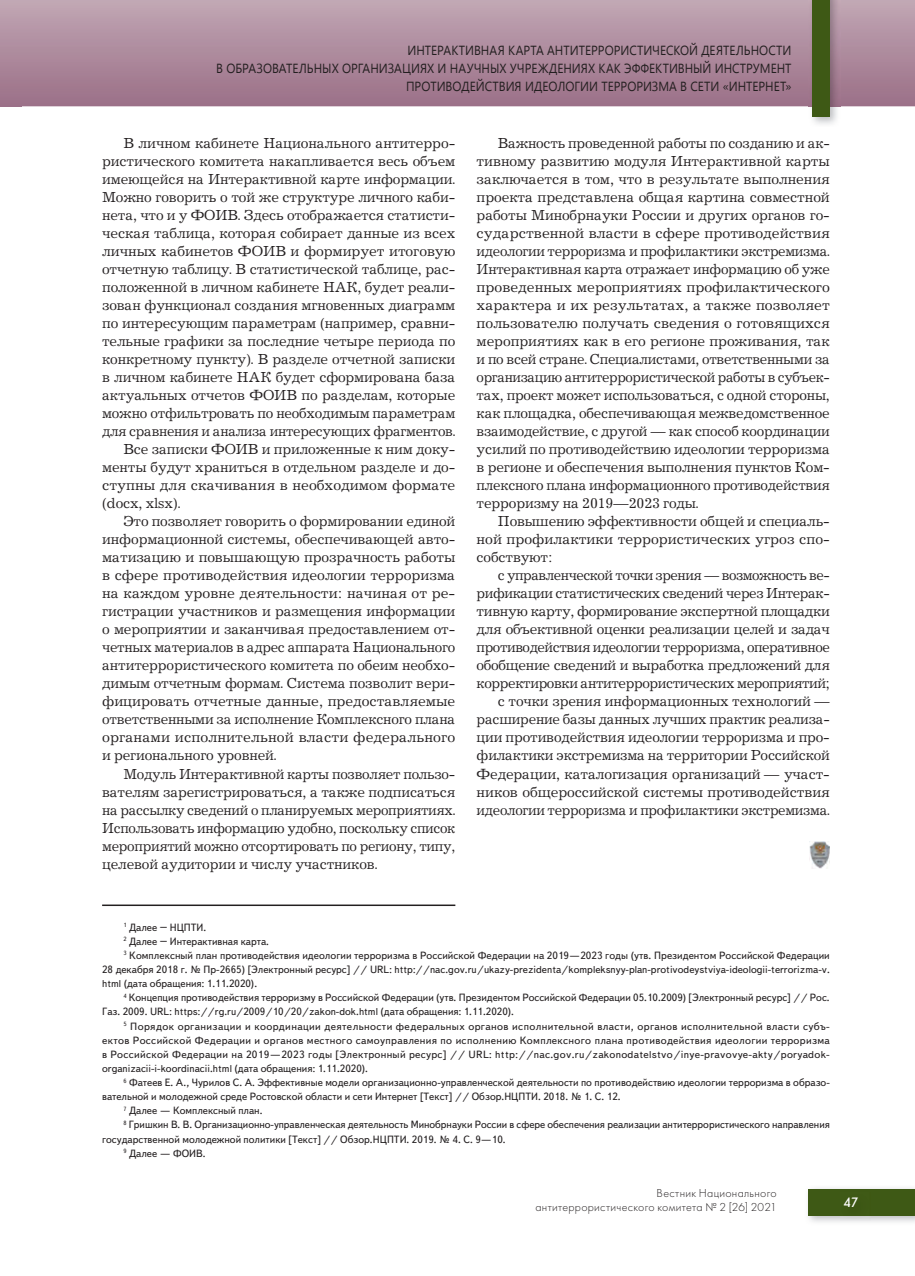
<style>
.page{position:relative;width:915px;height:1276px;background:#fff}
.page>*{position:absolute;margin:0;border:0;box-sizing:border-box;transform-origin:0 0}
.t1{font:15px/18px "Journal C";letter-spacing:-.01em;color:#231f20;text-align:justify}
.t2{font:14.25px "Journal Sans C";color:#fff}
.t3{font:13.2px/18px "Segoe UI";color:#231f20;text-align:right;scale:.91 1}
.t4{font:12px/14.4px "Futura Light C";letter-spacing:.025em;color:#231f20;text-align:right}
.t5{font:10.5px "Text Book C";color:#231f20}
.t6{font:10.5px "Text Book C";letter-spacing:.025em;color:#231f20}
.t7{font:10.5px "Text Book C";letter-spacing:.03em;color:#231f20}
.t8{font:10.5px "Text Book C";letter-spacing:.035em;color:#231f20}
</style>
<div class="page">
<img style="left:809px;top:841px;width:20px;height:28px">
<hr style="left:102px;top:904px;width:353px;height:2px;background:#231f20">
<svg style="left:21px;top:0;width:893px;height:106px;background:#af8d9f"></svg>
<div style="left:0;top:0;width:21px;height:106px;background:linear-gradient(to bottom,#c1a7b4,#9b7087)"></div>
<img style="left:808px;top:0;width:31px;height:124px">
<div style="left:812px;top:0;width:17px;height:117px;background:#3e5915"></div>
<img style="left:808px;top:1188px;width:106px;height:34px">
<div style="left:808px;top:1189px;width:106px;height:26px;background:#3e5915"></div>
<img style="left:839px;top:1215px;width:31px;height:5px">
<div style="left:408px;top:43px;width:383px;height:14px;background:#ae8d9e"></div>
<div style="left:217px;top:61px;width:574px;height:14px;background:#a88397"></div>
<div style="left:407px;top:79px;width:383px;height:14px;background:#a2798e"></div>
<p class="t3" style="left:216px;top:40px;width:633px">ИНТЕРАКТИВНАЯ КАРТА АНТИТЕРРОРИСТИЧЕСКОЙ ДЕЯТЕЛЬНОСТИ<br>В ОБРАЗОВАТЕЛЬНЫХ ОРГАНИЗАЦИЯХ И НАУЧНЫХ УЧРЕЖДЕНИЯХ КАК ЭФФЕКТИВНЫЙ ИНСТРУМЕНТ<br>ПРОТИВОДЕЙСТВИЯ ИДЕОЛОГИИ ТЕРРОРИЗМА В СЕТИ «ИНТЕРНЕТ»</p>
<p class="t1" style="left:123px;top:136px;width:333px">В личном кабинете Национального антитерро-</p>
<p class="t1" style="left:102px;top:154px;width:354px">ристического комитета накапливается весь объем</p>
<p class="t1" style="left:102px;top:172px;width:354px">имеющейся на Интерактивной карте информации.</p>
<p class="t1" style="left:102px;top:190px;width:354px">Можно говорить о той же структуре личного каби-</p>
<p class="t1" style="left:102px;top:208px;width:354px">нета, что и у ФОИВ. Здесь отображается статисти-</p>
<p class="t1" style="left:102px;top:226px;width:354px">ческая таблица, которая собирает данные из всех</p>
<p class="t1" style="left:102px;top:244px;width:354px">личных кабинетов ФОИВ и формирует итоговую</p>
<p class="t1" style="left:102px;top:262px;width:354px">отчетную таблицу. В статистической таблице, рас-</p>
<p class="t1" style="left:102px;top:280px;width:354px">положенной в личном кабинете НАК, будет реали-</p>
<p class="t1" style="left:102px;top:298px;width:354px">зован функционал создания мгновенных диаграмм</p>
<p class="t1" style="left:102px;top:316px;width:354px">по интересующим параметрам (например, сравни-</p>
<p class="t1" style="left:102px;top:334px;width:354px">тельные графики за последние четыре периода по</p>
<p class="t1" style="left:102px;top:352px;width:354px">конкретному пункту). В разделе отчетной записки</p>
<p class="t1" style="left:102px;top:370px;width:354px">в личном кабинете НАК будет сформирована база</p>
<p class="t1" style="left:102px;top:388px;width:354px">актуальных отчетов ФОИВ по разделам, которые</p>
<p class="t1" style="left:102px;top:406px;width:354px">можно отфильтровать по необходимым параметрам</p>
<p class="t1" style="left:102px;top:424px;width:354px">для сравнения и анализа интересующих фрагментов.</p>
<p class="t1" style="left:123px;top:442px;width:333px">Все записки ФОИВ и приложенные к ним доку-</p>
<p class="t1" style="left:102px;top:460px;width:354px">менты будут храниться в отдельном разделе и до-</p>
<p class="t1" style="left:102px;top:478px;width:354px">ступны для скачивания в необходимом формате</p>
<p class="t1" style="left:102px;top:496px;width:80px">(docx, xlsx).</p>
<p class="t1" style="left:123px;top:514px;width:333px">Это позволяет говорить о формировании единой</p>
<p class="t1" style="left:102px;top:532px;width:354px">информационной системы, обеспечивающей авто-</p>
<p class="t1" style="left:102px;top:550px;width:354px">матизацию и повышающую прозрачность работы</p>
<p class="t1" style="left:102px;top:568px;width:354px">в сфере противодействия идеологии терроризма</p>
<p class="t1" style="left:102px;top:586px;width:354px">на каждом уровне деятельности: начиная от ре-</p>
<p class="t1" style="left:102px;top:604px;width:354px">гистрации участников и размещения информации</p>
<p class="t1" style="left:102px;top:622px;width:354px">о мероприятии и заканчивая предоставлением от-</p>
<p class="t1" style="left:102px;top:640px;width:354px">четных материалов в адрес аппарата Национального</p>
<p class="t1" style="left:102px;top:658px;width:354px">антитеррористического комитета по обеим необхо-</p>
<p class="t1" style="left:102px;top:676px;width:354px">димым отчетным формам. Система позволит вери-</p>
<p class="t1" style="left:102px;top:694px;width:354px">фицировать отчетные данные, предоставляемые</p>
<p class="t1" style="left:102px;top:712px;width:354px">ответственными за исполнение Комплексного плана</p>
<p class="t1" style="left:102px;top:730px;width:354px">органами исполнительной власти федерального</p>
<p class="t1" style="left:102px;top:748px;width:176px">и регионального уровней.</p>
<p class="t1" style="left:123px;top:766px;width:333px">Модуль Интерактивной карты позволяет пользо-</p>
<p class="t1" style="left:102px;top:784px;width:354px">вателям зарегистрироваться, а также подписаться</p>
<p class="t1" style="left:102px;top:802px;width:354px">на рассылку сведений о планируемых мероприятиях.</p>
<p class="t1" style="left:102px;top:820px;width:354px">Использовать информацию удобно, поскольку список</p>
<p class="t1" style="left:102px;top:838px;width:354px">мероприятий можно отсортировать по региону, типу,</p>
<p class="t1" style="left:102px;top:856px;width:277px">целевой аудитории и числу участников.</p>
<p class="t1" style="left:476px;top:136px;width:354px;text-indent:21px">Важность проведенной работы по созданию и ак&shy;тивному развитию модуля Интерактивной карты заключается в том, что в результате выполнения проекта представлена общая картина совместной работы Минобрнауки России и других органов го&shy;сударственной власти в сфере противодействия идеологии терроризма и профилактики экстремизма.<br>Интерактивная карта отражает информацию об уже проведенных мероприятиях профилактического характера и их результатах, а также позволяет пользователю получать сведения о готовящихся мероприятиях как в его регионе проживания, так и по всей стране. Специалистами, ответственными за организацию антитеррористической работы в субъек&shy;тах, проект может использоваться, с одной стороны, как площадка, обеспечивающая межведомственное взаимодействие, с другой — как способ координации усилий по противодействию идеологии терроризма в регионе и обеспечения выполнения пунктов Ком&shy;плексного плана информационного противодействия терроризму на 2019—2023 годы.</p>
<p class="t1" style="left:476px;top:514px;width:354px;text-indent:21px">Повышению эффективности общей и специаль&shy;ной профилактики террористических угроз спо&shy;собствуют:</p>
<p class="t1" style="left:476px;top:568px;width:354px;text-align:right">с управленческой точки зрения — возможность ве&shy;рификации статистических сведений через Интерак&shy;тивную карту, формирование экспертной площадки для объективной оценки реализации целей и задач противодействия идеологии терроризма, оперативное обобщение сведений и выработка предложений для корректировки антитеррористических мероприятий; с точки зрения информационных технологий — расширение базы данных лучших практик реализа&shy;ции противодействия идеологии терроризма и про&shy;филактики экстремизма на территории Российской Федерации, каталогизация организаций — участ&shy;ников общероссийской системы противодействия идеологии терроризма и профилактики экстремизма.</p>
<p class="t5" style="left:123px;top:923px;width:84px"><sup>1</sup> Далее – НЦПТИ.</p>
<p class="t5" style="left:123px;top:938px;width:147px"><sup>2</sup> Далее – Интерактивная карта.</p>
<p class="t5" style="left:123px;top:952px;width:707px"><sup>3</sup> Комплексный план противодействия идеологии терроризма в Российской Федерации на 2 019—2023 годы (утв. Президентом Российской Федерации</p>
<p class="t5" style="left:102px;top:966px;width:729px">28 декабря 2018 г. № Пр-2665) [Электронный ресурс] // URL: http://nac.gov.ru/ukazy-prezidenta/kompleksnyy-plan-protivodeystviya-ideologii-terrorizma-v.</p>
<p class="t5" style="left:102px;top:980px;width:157px">html (дата обращения: 1.11.2020).</p>
<p class="t5" style="left:123px;top:994px;width:707px"><sup>4</sup> Концепция противодействия терроризму в Российской Федерации (утв. Президентом Российской Федерации 05.10.2009) [Электронный ресурс] // Рос.</p>
<p class="t5" style="left:102px;top:1008px;width:413px">Газ. 2009. URL: https://rg.ru/2009/10/20/zakon-dok.html (дата обращения: 1.11.2020).</p>
<p class="t8" style="left:123px;top:1022px;width:707px"><sup>5</sup> Порядок организации и координации деятельности федеральных органов исполнительной власти, органов исполнительной власти субъ-</p>
<p class="t7" style="left:102px;top:1036px;width:729px">ектов Российской Федерации и органов местного самоуправления по исполнению Комплексного плана противодействия идеологии терроризма</p>
<p class="t6" style="left:102px;top:1051px;width:729px">в Российской Федерации на 2019—2023 годы [Электронный ресурс] // URL: http://nac.gov.ru/zakonodatelstvo/inye-pravovye-akty/poryadok-</p>
<p class="t5" style="left:102px;top:1065px;width:267px">organizacii-i-koordinacii.html (дата обращения: 1.11.2020).</p>
<p class="t5" style="left:123px;top:1079px;width:707px"><sup>6</sup> Фатеев Е. А., Чурилов С. А. Эффективные модели организационно-управленческой деятельности по противодействию идеологии терроризма в образо-</p>
<p class="t5" style="left:102px;top:1093px;width:520px">вательной и молодежной среде Ростовской области и сети Интернет [Текст] // Обзор.НЦПТИ. 2018. № 1. С. 12.</p>
<p class="t5" style="left:123px;top:1107px;width:141px"><sup>7</sup> Далее — Комплексный план.</p>
<p class="t5" style="left:123px;top:1121px;width:707px"><sup>8</sup> Гришкин В. В. Организационно-управленческая деятельность Минобрнауки России в сфере обеспечения реализации антитеррористического направления</p>
<p class="t5" style="left:102px;top:1135px;width:405px">государственной молодежной политики [Текст] // Обзор.НЦПТИ. 2019. № 4. С. 9—10.</p>
<p class="t5" style="left:123px;top:1149px;width:84px"><sup>9</sup> Далее — ФОИВ.</p>
<p class="t4" style="left:535px;top:1186px;width:243px">Вестник Национального антитеррористического комитета № 2 [26] 2021</p>
<p class="t2" style="left:843px;top:1195px;width:17px">47</p>
</div>
